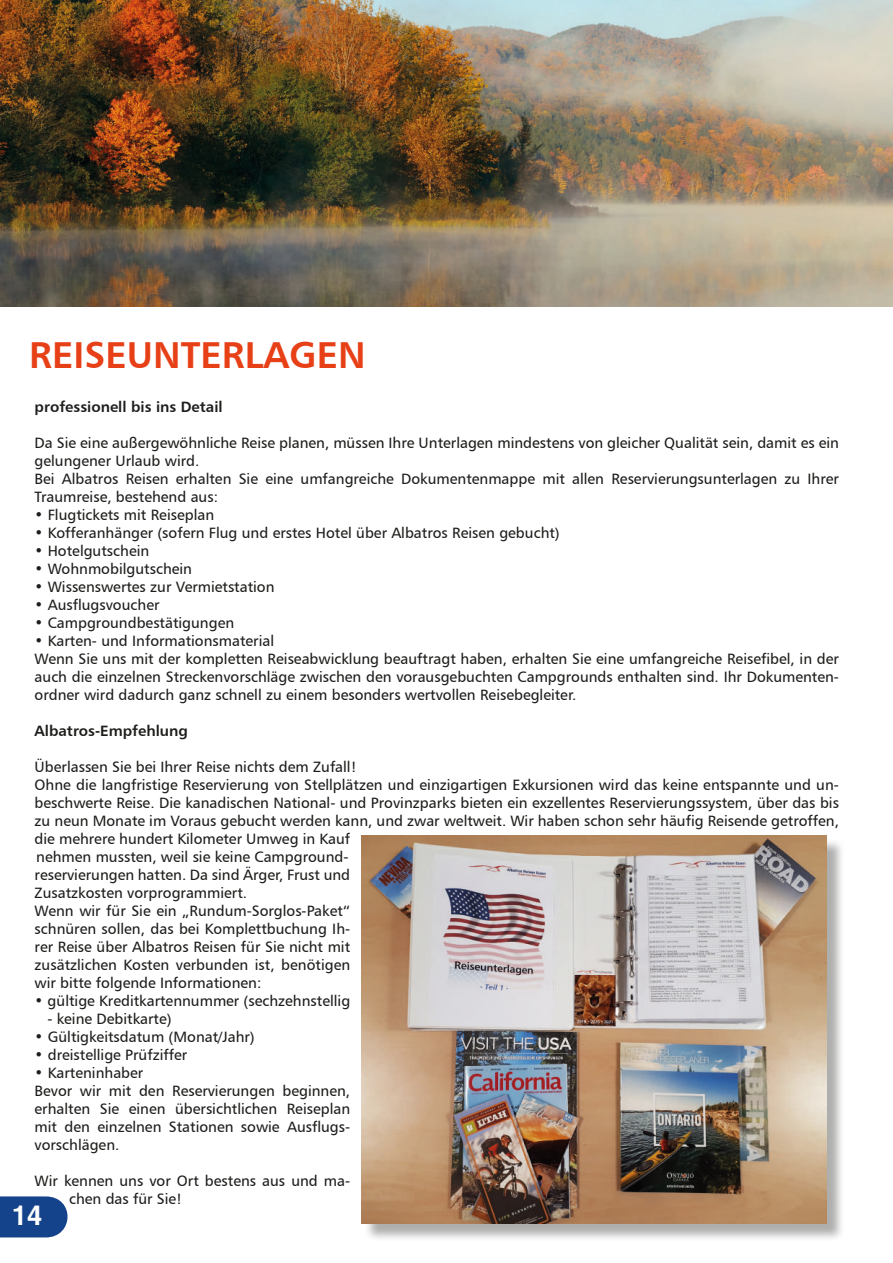
<style>
.page{position:relative;width:893px;height:1263px;background:#fff}
.page>*{position:absolute;margin:0;border:0;box-sizing:border-box;transform-origin:0 0}
.t1{font:37.5px "Humanist 777 BT Bold B";color:#e73f16}
.t2{font:700 27px "Helvetica";color:#fff}
.t3{font:15px/18px "Humanist 777 BT Roman B";color:#1d1d1b}
.t4{font:15px "Humanist 777 BT Bold B";color:#1d1d1b}
</style>
<div class="page">
<img style="left:0;top:0;width:893px;height:306px">
<div style="left:364px;top:838px;width:481px;height:404px;background:#1d1d1b;opacity:.36"></div>
<img style="left:361px;top:836px;width:465px;height:387px">
<svg style="left:0;top:1196px;width:68px;height:41px;background:#275194"></svg>
<h1 class="t1" style="left:29px;top:331px;width:338px">REISEUNTERLAGEN</h1>
<p class="t4" style="left:35px;top:397px;width:190px">professionell bis ins Detail</p>
<p class="t3" style="left:35px;top:434px;width:806px">Da Sie eine außergewöhnliche Reise planen, müssen Ihre Unterlagen mindestens von gleicher Qualität sein, damit es ein gelungener Urlaub wird.<br>Bei Albatros Reisen erhalten Sie eine umfangreiche Dokumentenmappe mit allen Reservierungsunterlagen zu Ihrer Traumreise, bestehend aus:</p>
<p class="t3" style="left:35px;top:506px;width:181px">• Flugtickets mit Reiseplan</p>
<p class="t3" style="left:35px;top:524px;width:527px">• Kofferanhänger (sofern Flug und erstes Hotel über Albatros Reisen gebucht)</p>
<p class="t3" style="left:35px;top:542px;width:116px">• Hotelgutschein</p>
<p class="t3" style="left:35px;top:560px;width:159px">• Wohnmobilgutschein</p>
<p class="t3" style="left:35px;top:578px;width:241px">• Wissenswertes zur Vermietstation</p>
<p class="t3" style="left:35px;top:596px;width:126px">• Ausflugsvoucher</p>
<p class="t3" style="left:35px;top:614px;width:201px">• Campgroundbestätigungen</p>
<p class="t3" style="left:35px;top:632px;width:806px">• Karten- und Informationsmaterial<br>Wenn Sie uns mit der kompletten Reiseabwicklung beauftragt haben, erhalten Sie eine umfangreiche Reisefibel, in der auch die einzelnen Streckenvorschläge zwischen den vorausgebuchten Campgrounds enthalten sind. Ihr Dokumenten&shy;ordner wird dadurch ganz schnell zu einem besonders wertvollen Reisebegleiter.</p>
<p class="t4" style="left:35px;top:721px;width:155px">Albatros-Empfehlung</p>
<p class="t3" style="left:35px;top:758px;width:806px">Überlassen Sie bei Ihrer Reise nichts dem Zufall!<br>Ohne die langfristige Reservierung von Stellplätzen und einzigartigen Exkursionen wird das keine entspannte und un&shy;beschwerte Reise. Die kanadischen National- und Provinzparks bieten ein exzellentes Reservierungssystem, über das bis zu neun Monate im Voraus gebucht werden kann, und zwar weltweit. Wir haben schon sehr häufig Reisende getroffen, die mehrere hundert Kilometer Umweg in Kauf<br>nehmen mussten, weil sie keine Campground-<br>reservierungen hatten. Da sind Ärger, Frust und<br>Zusatzkosten vorprogrammiert.<br>Wenn wir für Sie ein „Rundum-Sorglos-Paket“<br>schnüren sollen, das bei Komplettbuchung Ih-<br>rer Reise über Albatros Reisen für Sie nicht mit<br>zusätzlichen Kosten verbunden ist, benötigen<br>wir bitte folgende Informationen:</p>
<p class="t3" style="left:35px;top:992px;width:317px">• gültige Kreditkartennummer (sechzehnstellig</p>
<p class="t3" style="left:47px;top:1010px;width:126px">- keine Debitkarte)</p>
<p class="t3" style="left:35px;top:1028px;width:222px">• Gültigkeitsdatum (Monat/Jahr)</p>
<p class="t3" style="left:35px;top:1046px;width:154px">• dreistellige Prüfziffer</p>
<p class="t3" style="left:35px;top:1064px;width:317px">• Karteninhaber<br>Bevor wir mit den Reservierungen beginnen, erhalten Sie einen übersichtlichen Reiseplan mit den einzelnen Stationen sowie Ausflugs&shy;vorschlägen.</p>
<p class="t3" style="left:69px;top:1172px;width:283px;text-indent:-34px">Wir kennen uns vor Ort bestens aus und ma&shy;chen das für Sie!</p>
<h2 class="t2" style="left:12px;top:1199px;width:32px">14</h2>
</div>
